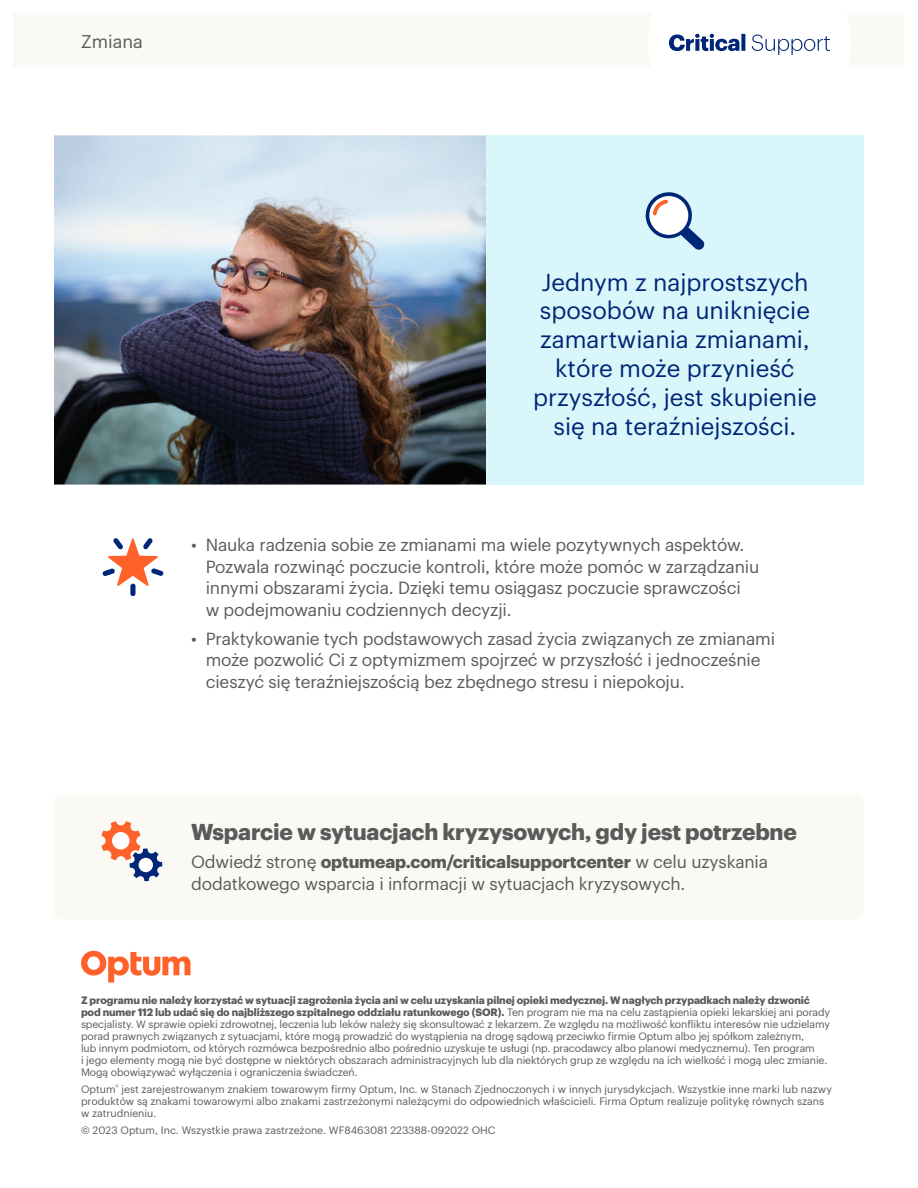
<style>
.page{position:relative;width:918px;height:1188px;background:#fff}
.page>*{position:absolute;margin:0;border:0;box-sizing:border-box;transform-origin:0 0}
.Headline-subhead{font:24px/28.8px "Graphik UHG";color:#002677;text-align:center}
.Section_Subhead{font:700 22.5px "Graphik UHG";letter-spacing:-.01em;color:#5a5a5a}
.t1{font:18px "Graphik UHG";color:#5a5a5a}
.Body{font:17.25px/21.8px "Graphik UHG";letter-spacing:-.01em;color:#5a5a5a}
.Disclaimer_Copyright{font:10.5px/12px "Graphik UHG";letter-spacing:-.01em;color:#5a5a5a}
.s1{font-weight:700}
</style>
<div class="page">
<div style="left:14px;top:14px;width:890px;height:54px;background:#fbf9f4"></div>
<svg style="left:648px;top:13px;width:203px;height:55px"></svg>
<div style="left:54px;top:795px;width:810px;height:124px;background:#fbf9f4;border-radius:7px"></div>
<svg style="left:81px;top:951px;width:109px;height:31px"></svg>
<div style="left:54px;top:135px;width:810px;height:350px;background:#d9f6fa"></div>
<img style="left:54px;top:135px;width:432px;height:350px">
<svg style="left:101px;top:821px;width:61px;height:60px"></svg>
<div style="left:139px;top:858px;width:14px;height:14px;background:#fff;border-radius:50%"></div>
<svg style="left:645px;top:192px;width:59px;height:58px"></svg>
<svg style="left:102px;top:538px;width:61px;height:58px"></svg>
<p class="t1" style="left:81px;top:28px;width:63px">Zmiana</p>
<p class="Headline-subhead" style="left:533px;top:266px;width:285px">Jednym z najprostszych sposobów na uniknięcie zamartwiania zmianami, które może przynieść przyszłość, jest skupienie się na teraźniejszości.</p>
<p class="Body" style="left:206px;top:532px;width:555px;text-indent:-15px">• Nauka radzenia sobie ze zmianami ma wiele pozytywnych aspektów.<br>Pozwala rozwinąć poczucie kontroli, które może pomóc w zarządzaniu innymi obszarami życia. Dzięki temu osiągasz poczucie sprawczości<br>w podejmowaniu codziennych decyzji.</p>
<p class="Body" style="left:206px;top:626px;width:571px;text-indent:-15px">• Praktykowanie tych podstawowych zasad życia związanych ze zmianami może pozwolić Ci z optymizmem spojrzeć w przyszłość i jednocześnie cieszyć się teraźniejszością bez zbędnego stresu i niepokoju.</p>
<p class="Section_Subhead" style="left:191px;top:814px;width:607px">Wsparcie w sytuacjach kryzysowych, gdy jest potrzebne</p>
<p class="Body" style="left:191px;top:850px;width:579px">Odwiedź stronę <span class="s1">optumeap.com/criticalsupportcenter</span> w celu uzyskania dodatkowego wsparcia i informacji w sytuacjach kryzysowych.</p>
<p class="Disclaimer_Copyright" style="left:81px;top:993px;width:751px"><span class="s1">Z programu nie należy korzystać w sytuacji zagrożenia życia ani w celu uzyskania pilnej opieki medycznej. W nagłych przypadkach należy dzwonić pod numer 112 lub udać się do najbliższego szpitalnego oddziału ratunkowego (SOR).</span> Ten program nie ma na celu zastąpienia opieki lekarskiej ani porady specjalisty. W sprawie opieki zdrowotnej, leczenia lub leków należy się skonsultować z lekarzem. Ze względu na możliwość konfliktu interesów nie udzielamy porad prawnych związanych z sytuacjami, które mogą prowadzić do wystąpienia na drogę sądową przeciwko firmie Optum albo jej spółkom zależnym,<br>lub innym podmiotom, od których rozmówca bezpośrednio albo pośrednio uzyskuje te usługi (np. pracodawcy albo planowi medycznemu). Ten program<br>i jego elementy mogą nie być dostępne w niektórych obszarach administracyjnych lub dla niektórych grup ze względu na ich wielkość i mogą ulec zmianie.<br>Mogą obowiązywać wyłączenia i ograniczenia świadczeń.</p>
<p class="Disclaimer_Copyright" style="left:81px;top:1082px;width:752px">Optum<sup>®</sup> jest zarejestrowanym znakiem towarowym firmy Optum, Inc. w Stanach Zjednoczonych i w innych jurysdykcjach. Wszystkie inne marki lub nazwy produktów są znakami towarowymi albo znakami zastrzeżonymi należącymi do odpowiednich właścicieli. Firma Optum realizuje politykę równych szans w zatrudnieniu.</p>
<p class="Disclaimer_Copyright" style="left:81px;top:1123px;width:416px">© 2023 Optum, Inc. Wszystkie prawa zastrzeżone. WF8463081 223388-092022 OHC</p>
</div>
